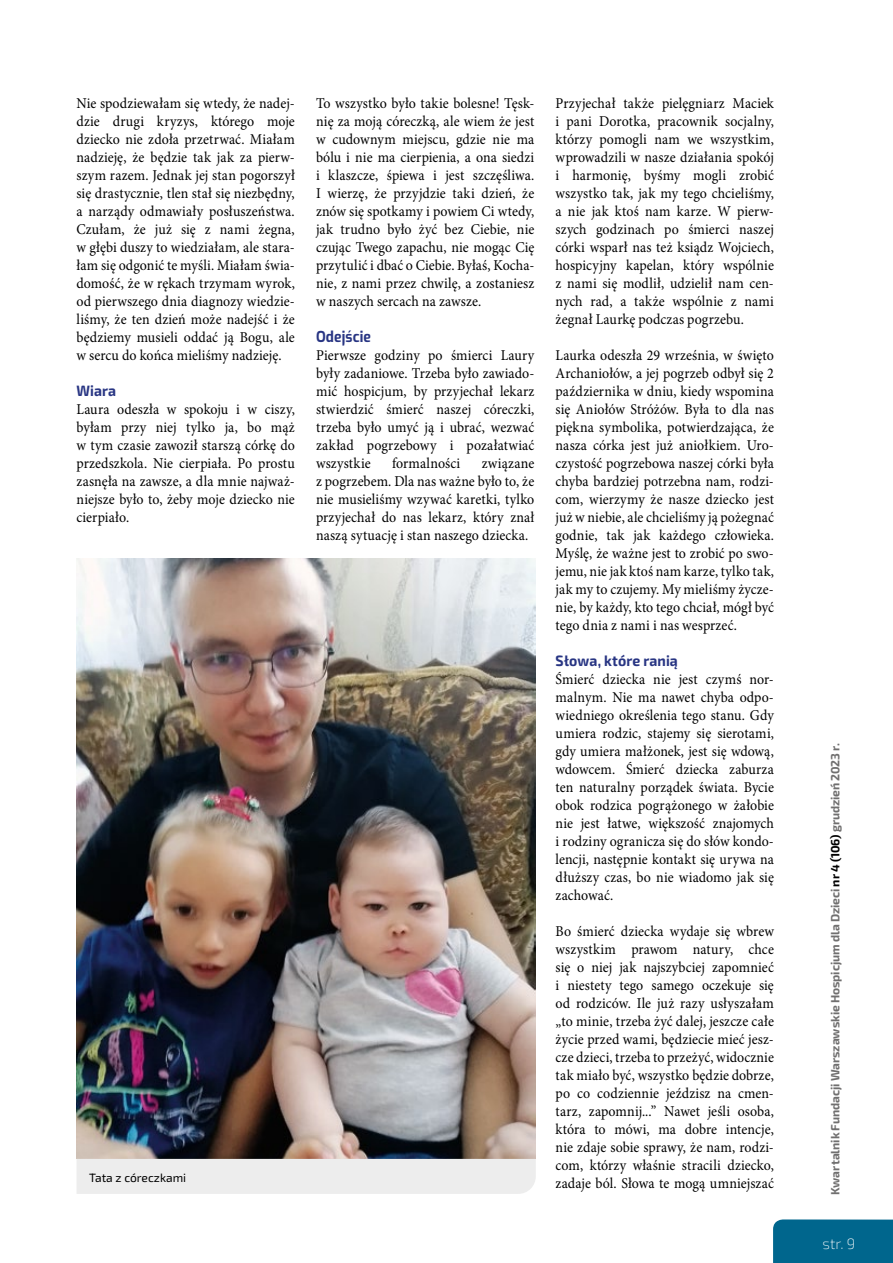
<style>
.page{position:relative;width:893px;height:1263px;background:#fff}
.page>*{position:absolute;margin:0;border:0;box-sizing:border-box;transform-origin:0 0}
.t1{font:15px/18px "Minion Pro";letter-spacing:.005em;color:#000;text-align:justify;scale:.93 1}
.t2{font:700 15px "Exo 2";letter-spacing:.01em;color:#283583;scale:.93 1}
.t3{font:700 15px "Exo";letter-spacing:.01em;color:#283583;scale:.93 1}
.t4{font:200 15px "Exo 2";color:#fff}
.t5{font:700 12px "Exo 2";letter-spacing:-.005em;color:#706f6f}
.t6{font:12px "Exo 2";color:#000}
.s1{color:#000}
</style>
<div class="page">
<div style="left:773px;top:1219px;width:120px;height:44px;background:#00668d"></div>
<img style="left:77px;top:558px;width:458px;height:601px">
<div style="left:77px;top:1159px;width:459px;height:35px;background:#ededed"></div>
<p class="t1" style="left:77px;top:94px;width:236px">Nie spodziewałam się wtedy, że nadej&shy;dzie drugi kryzys, którego moje dziecko nie zdoła przetrwać. Miałam nadzieję, że będzie tak jak za pierw&shy;szym razem. Jednak jej stan pogorszył się drastycznie, tlen stał się niezbędny, a narządy odmawiały posłuszeństwa.<br>Czułam, że już się z nami żegna, w głębi duszy to wiedziałam, ale stara&shy;łam się odgonić te myśli. Miałam świa&shy;domość, że w rękach trzymam wyrok, od pierwszego dnia diagnozy wiedzie&shy;liśmy, że ten dzień może nadejść i że będziemy musieli oddać ją Bogu, ale w sercu do końca mieliśmy nadzieję.</p>
<p class="t2" style="left:77px;top:380px;width:44px">Wiara</p>
<p class="t1" style="left:77px;top:400px;width:236px">Laura odeszła w spokoju i w ciszy, byłam przy niej tylko ja, bo mąż w tym czasie zawoził starszą córkę do przedszkola. Nie cierpiała. Po prostu zasnęła na zawsze, a dla mnie najważ&shy;niejsze było to, żeby moje dziecko nie cierpiało.</p>
<p class="t6" style="left:89px;top:1170px;width:98px">Tata z córeczkami</p>
<p class="t1" style="left:316px;top:94px;width:236px">To wszystko było takie bolesne! Tęsk&shy;nię za moją córeczką, ale wiem że jest w cudownym miejscu, gdzie nie ma bólu i nie ma cierpienia, a ona siedzi i klaszcze, śpiewa i jest szczęśliwa.<br>I wierzę, że przyjdzie taki dzień, że znów się spotkamy i powiem Ci wtedy, jak trudno było żyć bez Ciebie, nie czując Twego zapachu, nie mogąc Cię przytulić i dbać o Ciebie. Byłaś, Kocha&shy;nie, z nami przez chwilę, a zostaniesz w naszych sercach na zawsze.</p>
<p class="t3" style="left:316px;top:326px;width:61px">Odejście</p>
<p class="t1" style="left:316px;top:346px;width:236px">Pierwsze godziny po śmierci Laury były zadaniowe. Trzeba było zawiado&shy;mić hospicjum, by przyjechał lekarz stwierdzić śmierć naszej córeczki, trzeba było umyć ją i ubrać, wezwać zakład pogrzebowy i pozałatwiać wszystkie</p>
<p class="t1" style="left:392px;top:454px;width:75px">formalności</p>
<p class="t1" style="left:316px;top:454px;width:236px;text-indent:166px">związane z pogrzebem. Dla nas ważne było to, że nie musieliśmy wzywać karetki, tylko przyjechał do nas lekarz, który znał naszą sytuację i stan naszego dziecka.</p>
<p class="t1" style="left:556px;top:94px;width:236px">Przyjechał także pielęgniarz Maciek i pani Dorotka, pracownik socjalny, którzy pomogli nam we wszystkim, wprowadzili w nasze działania spokój i harmonię, byśmy mogli zrobić wszystko tak, jak my tego chcieliśmy, a nie jak ktoś nam karze. W pierw&shy;szych godzinach po śmierci naszej córki wsparł nas też ksiądz Wojciech, hospicyjny kapelan, który wspólnie z nami się modlił, udzielił nam cen&shy;nych rad, a także wspólnie z nami żegnał Laurkę podczas pogrzebu.</p>
<p class="t1" style="left:556px;top:346px;width:236px">Laurka odeszła 29 września, w święto Archaniołów, a jej pogrzeb odbył się 2 października w dniu, kiedy wspomina się Aniołów Stróżów. Była to dla nas piękna symbolika, potwierdzająca, że nasza córka jest już aniołkiem. Uro&shy;czystość pogrzebowa naszej córki była chyba bardziej potrzebna nam, rodzi&shy;com, wierzymy że nasze dziecko jest już w niebie, ale chcieliśmy ją pożegnać godnie, tak jak każdego człowieka.<br>Myślę, że ważne jest to zrobić po swo&shy;jemu, nie jak ktoś nam karze, tylko tak, jak my to czujemy. My mieliśmy życze&shy;nie, by każdy, kto tego chciał, mógł być tego dnia z nami i nas wesprzeć.</p>
<p class="t2" style="left:556px;top:650px;width:133px">Słowa, które ranią</p>
<p class="t1" style="left:556px;top:670px;width:236px">Śmierć dziecka nie jest czymś nor&shy;malnym. Nie ma nawet chyba odpo&shy;wiedniego określenia tego stanu. Gdy umiera rodzic, stajemy się sierotami, gdy umiera małżonek, jest się wdową, wdowcem. Śmierć dziecka zaburza ten naturalny porządek świata. Bycie obok rodzica pogrążonego w żałobie nie jest łatwe, większość znajomych i rodziny ogranicza się do słów kondo&shy;lencji, następnie kontakt się urywa na dłuższy czas, bo nie wiadomo jak się zachować.</p>
<p class="t1" style="left:556px;top:922px;width:236px">Bo śmierć dziecka wydaje się wbrew wszystkim prawom natury, chce się o niej jak najszybciej zapomnieć i niestety tego samego oczekuje się od rodziców. Ile już razy usłyszałam „to minie, trzeba żyć dalej, jeszcze całe życie przed wami, będziecie mieć jesz&shy;cze dzieci, trzeba to przeżyć, widocznie tak miało być, wszystko będzie dobrze, po co codziennie jeździsz na cmen&shy;tarz, zapomnij...” Nawet jeśli osoba, która to mówi, ma dobre intencje, nie zdaje sobie sprawy, że nam, rodzi&shy;com, którzy właśnie stracili dziecko, zadaje ból. Słowa te mogą umniejszać</p>
<p class="t5" style="left:827px;top:1195px;width:453px;rotate:-90deg">Kwartalnik Fundacji Warszawskie Hospicjum dla Dzieci <span class="s1">nr 4 (106)</span> grudzień 2023 r.</p>
<p class="t4" style="left:822px;top:1233px;width:34px">str. 9</p>
</div>
